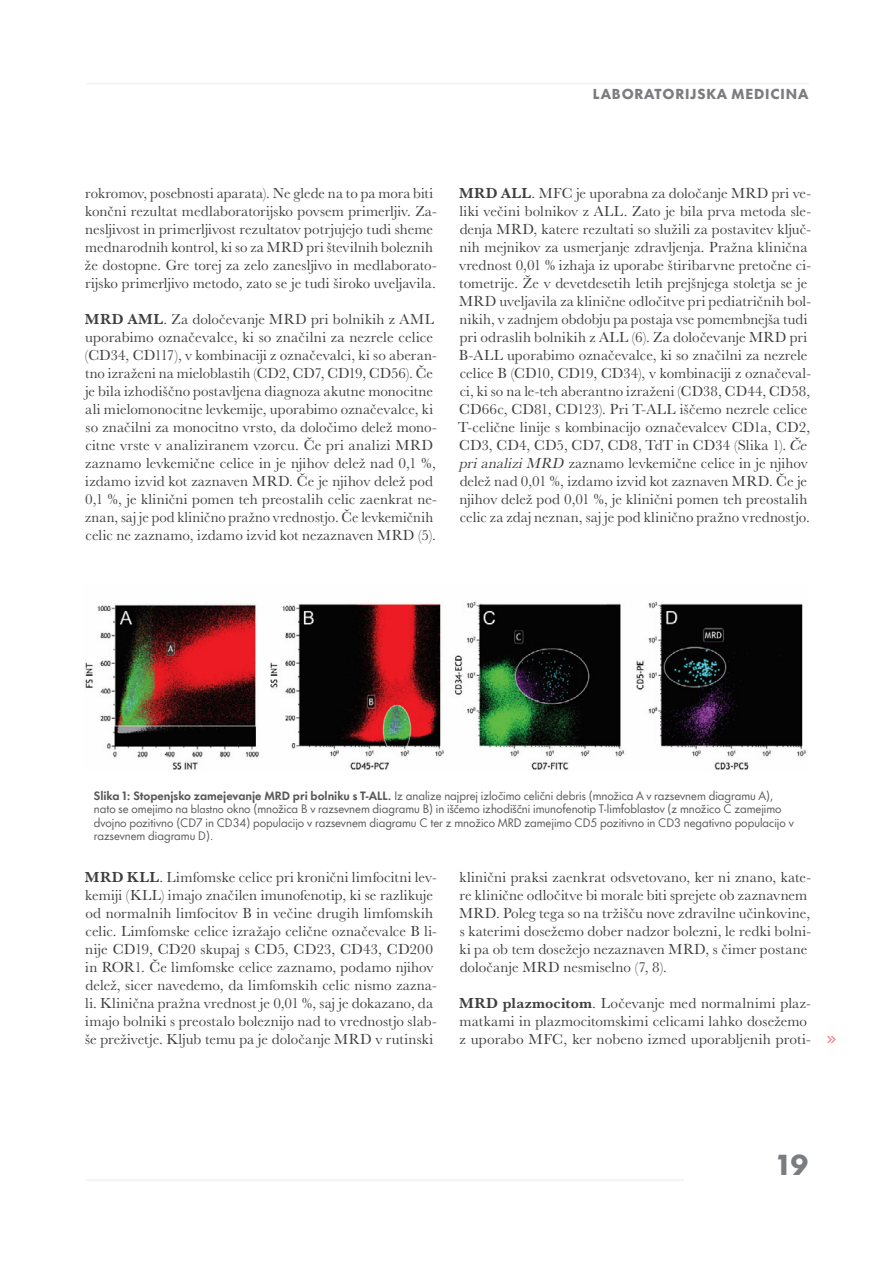
<style>
.page{position:relative;width:893px;height:1263px;background:#fff}
.page>*{position:absolute;margin:0;border:0;box-sizing:border-box;transform-origin:0 0}
.t1{font:800 27px "Futura Now Headline";color:#7a7c7f}
._00_TXT_BODY_2019{font:15px/18px "Baskerville URW";letter-spacing:.005em;color:#3e3e3f}
.t2{font:800 13.5px "Futura Now Headline";letter-spacing:.06em;color:#7a7c7f}
._00_TXT_BODY_2019-2{font:12px "Font Awesome 5 Pro";color:#f27b89}
._00_Opis_k_SLIKI__sp{font:11.25px/13.5px "Futura Now Headline";color:#57585a}
.s1{font-weight:700}
.s2{font-style:italic}
.s3{font-size:10.5px}
</style>
<div class="page">
<img style="left:85px;top:601px;width:721px;height:169px">
<hr style="left:86px;top:82px;width:723px;height:3px;background:#f5f5f6">
<hr style="left:86px;top:1179px;width:598px;height:2px;background:#f5f5f6">
<p class="t2" style="left:593px;top:82px;width:217px">LABORATORIJSKA MEDICINA</p>
<p class="_00_TXT_BODY_2019" style="left:85px;top:184px;width:353px">rokromov, posebnosti aparata). Ne glede na to pa mora biti končni rezultat medlaboratorijsko povsem primerljiv. Za&shy;nesljivost in primerljivost rezultatov potrjujejo tudi sheme mednarodnih kontrol, ki so za MRD pri številnih boleznih že dostopne. Gre torej za zelo zanesljivo in medlaborato&shy;rijsko primerljivo metodo, zato se je tudi široko uveljavila.</p>
<p class="_00_TXT_BODY_2019" style="left:85px;top:310px;width:353px"><span class="s1">MRD AML</span>. Za določevanje MRD pri bolnikih z AML uporabimo označevalce, ki so značilni za nezrele celice (CD34, CD117), v kombinaciji z označevalci, ki so aberan&shy;tno izraženi na mieloblastih (CD2, CD7, CD19, CD56). Če je bila izhodiščno postavljena diagnoza akutne monocitne ali mielomonocitne levkemije, uporabimo označevalce, ki so značilni za monocitno vrsto, da določimo delež mono&shy;citne vrste v analiziranem vzorcu. Če pri analizi MRD zaznamo levkemične celice in je njihov delež nad 0,1 %, izdamo izvid kot zaznaven MRD. Če je njihov delež pod 0,1 %, je klinični pomen teh preostalih celic zaenkrat ne&shy;znan, saj je pod klinično pražno vrednostjo. Če levkemičnih celic ne zaznamo, izdamo izvid kot nezaznaven MRD (5).</p>
<p class="_00_TXT_BODY_2019" style="left:458px;top:184px;width:354px"><span class="s1">MRD ALL</span>. MFC je uporabna za določanje MRD pri ve&shy;liki večini bolnikov z ALL. Zato je bila prva metoda sle&shy;denja MRD, katere rezultati so služili za postavitev ključ&shy;nih mejnikov za usmerjanje zdravljenja. Pražna klinična vrednost 0,01 % izhaja iz uporabe štiribarvne pretočne ci&shy;tometrije. Že v devetdesetih letih prejšnjega stoletja se je MRD uveljavila za klinične odločitve pri pediatričnih bol&shy;nikih, v zadnjem obdobju pa postaja vse pomembnejša tudi pri odraslih bolnikih z ALL (6). Za določevanje MRD pri B-ALL uporabimo označevalce, ki so značilni za nezrele celice B (CD10, CD19, CD34), v kombinaciji z označeval&shy;ci, ki so na le-teh aberantno izraženi (CD38, CD44, CD58, CD66c, CD81, CD123). Pri T-ALL iščemo nezrele celice T-celične linije s kombinacijo označevalcev CD1a, CD2, CD3, CD4, CD5, CD7, CD8, TdT in CD34 (Slika 1). <span class="s2">Če pri analizi MRD</span> zaznamo levkemične celice in je njihov delež nad 0,01 %, izdamo izvid kot zaznaven MRD. Če je njihov delež pod 0,01 %, je klinični pomen teh preostalih celic za zdaj neznan, saj je pod klinično pražno vrednostjo.</p>
<p class="_00_Opis_k_SLIKI__sp" style="left:94px;top:788px;width:701px"><span class="s1">Slika 1: Stopenjsko zamejevanje MRD pri bolniku s T-ALL.</span> Iz analize najprej izločimo celični debris (množica A v razsevnem diagramu A), nato se omejimo na <span class="s3">blastno</span> okno (množica B v razsevnem diagramu B) in iščemo izhodiščni imunofenotip T-limfoblastov (z množico C zamejimo dvojno pozitivno (CD7 in CD34) populacijo v razsevnem diagramu C ter z množico MRD zamejimo CD5 pozitivno in CD3 negativno populacijo v razsevnem diagramu D).</p>
<p class="_00_TXT_BODY_2019" style="left:85px;top:868px;width:353px"><span class="s1">MRD KLL</span>. Limfomske celice pri kronični limfocitni lev&shy;kemiji (KLL) imajo značilen imunofenotip, ki se razlikuje od normalnih limfocitov B in večine drugih limfomskih celic. Limfomske celice izražajo celične označevalce B li&shy;nije CD19, CD20 skupaj s CD5, CD23, CD43, CD200 in ROR1. Če limfomske celice zaznamo, podamo njihov delež, sicer navedemo, da limfomskih celic nismo zazna&shy;li. Klinična pražna vrednost je 0,01 %, saj je dokazano, da imajo bolniki s preostalo boleznijo nad to vrednostjo slab&shy;še preživetje. Kljub temu pa je določanje MRD v rutinski</p>
<p class="_00_TXT_BODY_2019" style="left:459px;top:868px;width:353px">klinični praksi zaenkrat odsvetovano, ker ni znano, kate&shy;re klinične odločitve bi morale biti sprejete ob zaznavnem MRD. Poleg tega so na tržišču nove zdravilne učinkovine, s katerimi dosežemo dober nadzor bolezni, le redki bolni&shy;ki pa ob tem dosežejo nezaznaven MRD, s čimer postane določanje MRD nesmiselno (7, 8).</p>
<p class="_00_TXT_BODY_2019" style="left:459px;top:994px;width:353px"><span class="s1">MRD plazmocitom</span>. Ločevanje med normalnimi plaz&shy;matkami in plazmocitomskimi celicami lahko dosežemo z uporabo MFC, ker nobeno izmed uporabljenih proti-</p>
<p class="_00_TXT_BODY_2019-2" style="left:827px;top:1033px;width:10px">■●□◆●▼</p>
<h1 class="t1" style="left:778px;top:1141px;width:33px">19</h1>
</div>
